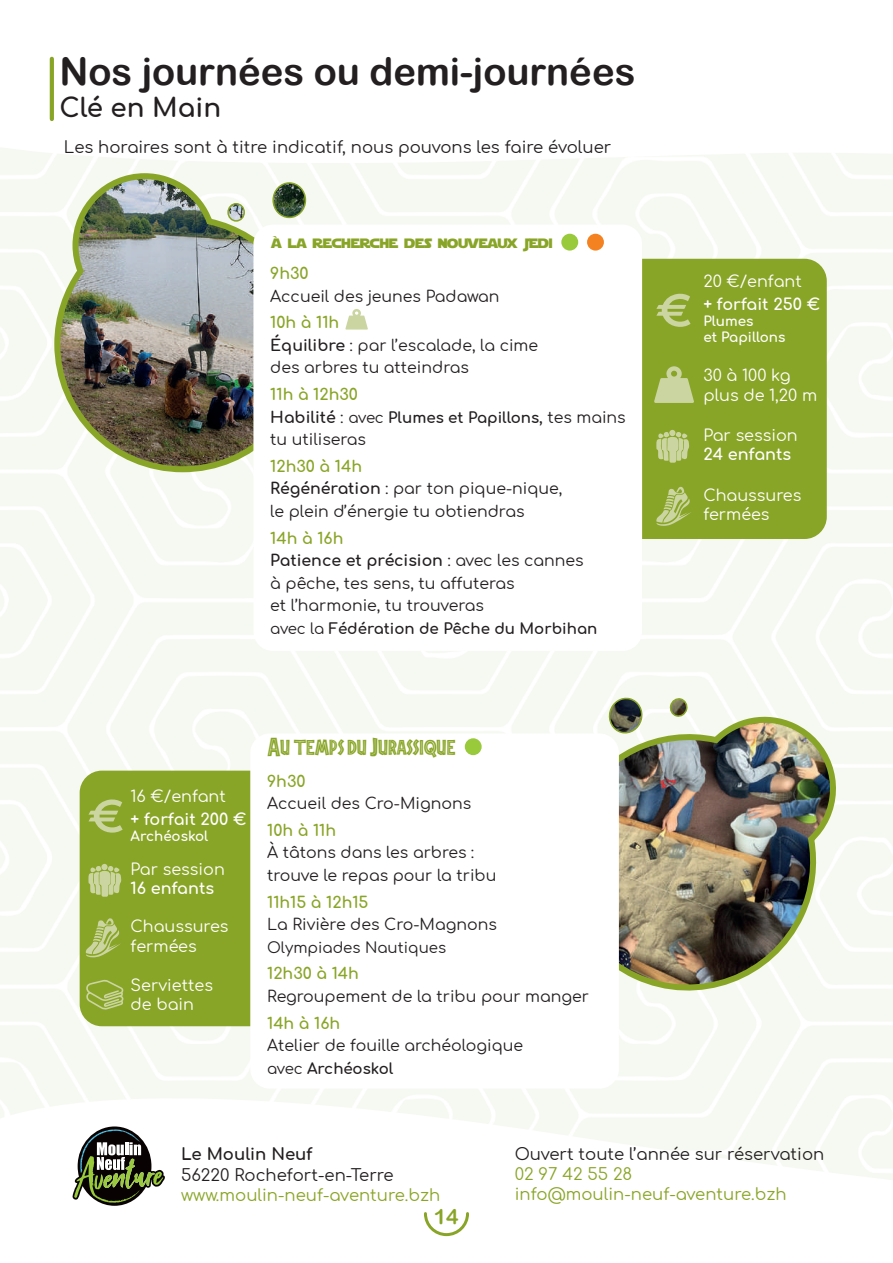
<style>
.page{position:relative;width:893px;height:1263px;background:#fff}
.page>*{position:absolute;margin:0;border:0;box-sizing:border-box;transform-origin:0 0}
.t1{font:38.25px "Arial Rounded MT Bold";color:#231f20}
.t2{font:36px "Jurassic Park Regular";letter-spacing:.02em;color:#89a527}
.t3{font:700 26.1px "Comfortaa";color:#231f20}
.t4{font:21px "Arial Rounded MT Bold";color:#89a527}
.t5{font:16.5px "Comfortaa";color:#231f20}
.t6{font:16.5px/19.8px "Comfortaa";color:#89a527}
.t7{font:700 16.5px "Comfortaa";color:#231f20}
.t8{font:16.05px/19.2px "Comfortaa";color:#fff}
.t9{font:700 16.05px "Comfortaa";color:#fff}
.t10{font:15.75px/22.5px "Comfortaa";color:#231f20}
.t11{font:700 15.75px "Comfortaa";color:#89a527}
.t12{font:700 15px "Comfortaa";color:#231f20}
.t13{font:15px "Comfortaa";color:#231f20}
.t14{font:13.5px "Star Jedi";color:#89a527}
.t15{font:700 13.5px/16.2px "Comfortaa";color:#fff}
.s1{font-weight:700;color:#89a527}
.s2{font-weight:700}
.s3{font-size:15.75px}
.s4{font-weight:400;font-size:15.75px}
.s5{font-weight:400}
</style>
<div class="page">
<img style="left:0;top:170px;width:893px;height:863px">
<div style="left:593px;top:261px;width:232px;height:276px;background:#89a527;border-radius:20px"></div>
<div style="left:591px;top:259px;width:236px;height:280px;border:4px solid #89a527;border-radius:20px"></div>
<div style="left:82px;top:773px;width:197px;height:251px;background:#89a527;border-radius:20px"></div>
<div style="left:80px;top:771px;width:201px;height:255px;border:4px solid #89a527;border-radius:20px"></div>
<img style="left:51px;top:170px;width:263px;height:305px">
<img style="left:546px;top:714px;width:297px;height:291px">
<img style="left:273px;top:183px;width:32px;height:34px">
<div style="left:272px;top:182px;width:34px;height:36px;border:2px solid #89a527;border-radius:50%"></div>
<svg style="left:608px;top:697px;width:35px;height:37px"></svg>
<img style="left:228px;top:204px;width:16px;height:17px">
<div style="left:227px;top:203px;width:18px;height:19px;border:2px solid #89a527;border-radius:50%"></div>
<svg style="left:668px;top:696px;width:21px;height:22px"></svg>
<svg style="left:0;top:56px;width:893px;height:114px"></svg>
<svg style="left:0;top:1033px;width:893px;height:147px;fill:#f6f9f1"></svg>
<hr style="left:50px;top:59px;width:4px;height:60px;background:#89a527">
<svg style="left:878px;top:493px;width:15px;height:642px"></svg>
<div style="left:255px;top:226px;width:386px;height:423px;background:#fff;border-radius:18px"></div>
<div style="left:253px;top:225px;width:389px;height:426px;border:3px solid #fff;border-radius:18px"></div>
<div style="left:252px;top:735px;width:365px;height:352px;background:#fff;border-radius:18px"></div>
<div style="left:250px;top:733px;width:369px;height:356px;border:3px solid #fff;border-radius:18px"></div>
<svg style="left:654px;top:366px;width:40px;height:37px"></svg>
<svg style="left:345px;top:309px;width:23px;height:21px"></svg>
<svg style="left:656px;top:293px;width:35px;height:34px"></svg>
<svg style="left:88px;top:799px;width:35px;height:34px"></svg>
<div style="left:669px;top:430px;width:7px;height:6px;background:#cbd5a1;border-radius:50%"></div>
<svg style="left:656px;top:432px;width:34px;height:31px"></svg>
<div style="left:101px;top:864px;width:7px;height:6px;background:#cbd5a1;border-radius:50%"></div>
<svg style="left:88px;top:866px;width:34px;height:31px"></svg>
<svg style="left:86px;top:980px;width:38px;height:30px"></svg>
<svg style="left:656px;top:486px;width:35px;height:40px"></svg>
<svg style="left:86px;top:918px;width:35px;height:39px"></svg>
<div style="left:465px;top:738px;width:17px;height:17px;background:#99ca3b;border-radius:50%"></div>
<div style="left:561px;top:234px;width:17px;height:17px;background:#99ca3b;border-radius:50%"></div>
<div style="left:587px;top:234px;width:17px;height:17px;background:#f58220;border-radius:50%"></div>
<svg style="left:424px;top:1212px;width:45px;height:25px"></svg>
<svg style="left:72px;top:1126px;width:93px;height:80px"></svg>
<h1 class="t1" style="left:59px;top:48px;width:577px">Nos journées ou demi-journées</h1>
<h3 class="t3" style="left:59px;top:83px;width:163px">Clé en Main</h3>
<p class="t5" style="left:64px;top:132px;width:549px">Les horaires sont à titre indicatif, nous pouvons les faire évoluer</p>
<p class="t14" style="left:271px;top:231px;width:283px">À LA RECHERCHE DES NOUVEAUX JEDI</p>
<p class="t11" style="left:270px;top:259px;width:40px">9h30</p>
<p class="t10" style="left:270px;top:282px;width:231px">Accueil des jeunes Padawan</p>
<p class="t10" style="left:270px;top:309px;width:269px"><span class="s1">10h à 11h<br></span><span class="s2">Équilibre</span> : par l’escalade, la cime des arbres tu atteindras</p>
<p class="t11" style="left:270px;top:380px;width:89px">11h à 12h30</p>
<p class="t12" style="left:270px;top:403px;width:357px"><span class="s3">Habilité</span> <span class="s4">:</span> <span class="s5">avec</span> Plumes et Papillons, <span class="s4">tes mains</span></p>
<p class="t10" style="left:270px;top:426px;width:97px">tu utiliseras</p>
<p class="t10" style="left:270px;top:453px;width:294px"><span class="s1">12h30 à 14h<br></span><span class="s2">Régénération</span> : par ton pique-nique, le plein d’énergie tu obtiendras</p>
<p class="t10" style="left:270px;top:524px;width:315px"><span class="s1">14h à 16h<br></span><span class="s2">Patience et précision</span> : avec les cannes à pêche, tes sens, tu affuteras<br>et l’harmonie, tu trouveras</p>
<p class="t12" style="left:270px;top:614px;width:329px"><span class="s5">avec la</span> Fédération de Pêche du Morbihan</p>
<p class="t8" style="left:131px;top:784px;width:97px">16 €/enfant</p>
<p class="t9" style="left:131px;top:804px;width:117px">+ forfait 200 €</p>
<p class="t15" style="left:131px;top:826px;width:79px">Archéoskol</p>
<p class="t8" style="left:131px;top:857px;width:96px">Par session</p>
<p class="t9" style="left:131px;top:874px;width:85px">16 enfants</p>
<p class="t8" style="left:131px;top:915px;width:99px">Chaussures fermées</p>
<p class="t8" style="left:131px;top:973px;width:84px">Serviettes de bain</p>
<h2 class="t2" style="left:268px;top:722px;width:189px">Au temps du Jurassique</h2>
<p class="t11" style="left:267px;top:766px;width:40px">9h30</p>
<p class="t10" style="left:267px;top:790px;width:206px">Accueil des Cro-Mignons</p>
<p class="t11" style="left:267px;top:815px;width:71px">10h à 11h</p>
<p class="t10" style="left:267px;top:839px;width:231px">À tâtons dans les arbres : trouve le repas pour la tribu</p>
<p class="t11" style="left:267px;top:887px;width:103px">11h15 à 12h15</p>
<p class="t10" style="left:267px;top:911px;width:231px">La Rivière des Cro-Magnons</p>
<p class="t13" style="left:267px;top:933px;width:180px">Olympiades Nautiques</p>
<p class="t11" style="left:267px;top:959px;width:93px">12h30 à 14h</p>
<p class="t10" style="left:267px;top:983px;width:323px">Regroupement de la tribu pour manger</p>
<p class="t11" style="left:267px;top:1008px;width:75px">14h à 16h</p>
<p class="t10" style="left:267px;top:1032px;width:258px">Atelier de fouille archéologique</p>
<p class="t12" style="left:267px;top:1054px;width:128px"><span class="s5">avec</span> Archéoskol</p>
<p class="t8" style="left:703px;top:269px;width:100px">20 €/enfant</p>
<p class="t9" style="left:703px;top:289px;width:118px">+ forfait 250 €</p>
<p class="t15" style="left:703px;top:311px;width:83px">Plumes<br>et Papillons</p>
<p class="t8" style="left:703px;top:364px;width:115px">30 à 100 kg plus de 1,20 m</p>
<p class="t8" style="left:703px;top:423px;width:96px">Par session</p>
<p class="t9" style="left:703px;top:440px;width:89px">24 enfants</p>
<p class="t8" style="left:703px;top:483px;width:99px">Chaussures fermées</p>
<p class="t7" style="left:181px;top:1139px;width:133px">Le Moulin Neuf</p>
<p class="t5" style="left:181px;top:1160px;width:214px">56220 Rochefort-en-Terre</p>
<p class="t6" style="left:181px;top:1182px;width:261px">www.moulin-neuf-aventure.bzh</p>
<h3 class="t4" style="left:434px;top:1204px;width:26px">14</h3>
<p class="t5" style="left:515px;top:1139px;width:311px">Ouvert toute l’année sur réservation</p>
<p class="t6" style="left:515px;top:1162px;width:273px">02 97 42 55 28 info@moulin-neuf-aventure.bzh</p>
</div>
